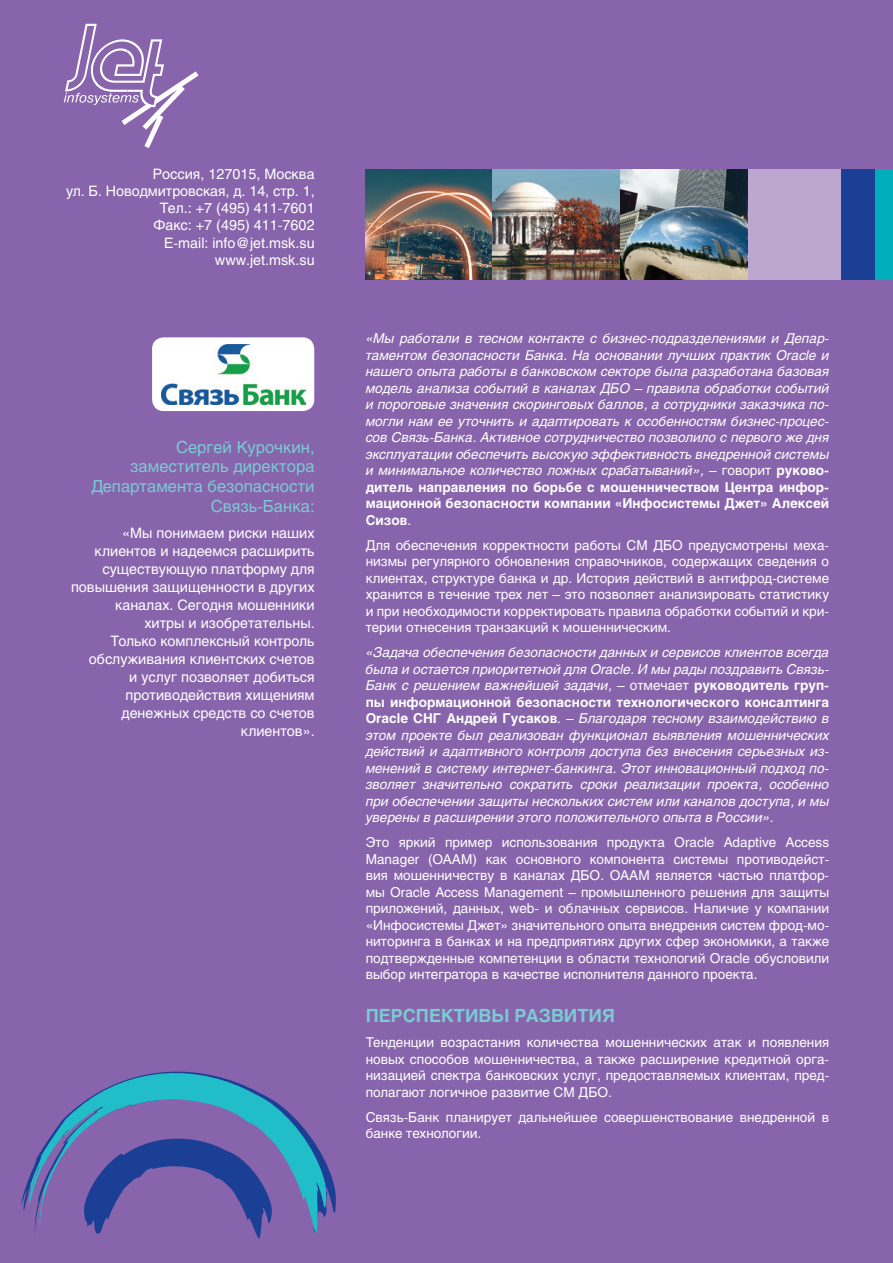
<style>
.page{position:relative;width:893px;height:1263px;background:#8764ab}
.page>*{position:absolute;margin:0;border:0;box-sizing:border-box;transform-origin:0 0}
.t1{font:700 18px "Helios";color:#7acbd2}
.t2{font:16.5px/19.8px "Helios";color:#7acbd2;text-align:right}
.t3{font:14.25px/18px "Helios";color:#fff;text-align:right}
.t4{font:italic 13.5px/16.5px "Helios";color:#fff;text-align:justify}
.t5{font:13.5px/16.5px "Helios";color:#fff;text-align:justify}
.s1{font-style:normal}
.s2{font-weight:700;font-style:normal}
</style>
<div class="page">
<img style="left:366px;top:169px;width:380px;height:111px">
<div style="left:746px;top:169px;width:147px;height:111px;background:#bda7d0"></div>
<div style="left:842px;top:169px;width:51px;height:111px;background:#1b3f94"></div>
<div style="left:876px;top:169px;width:17px;height:111px;background:#00adbb"></div>
<svg style="left:64px;top:24px;width:135px;height:124px"></svg>
<svg style="left:21px;top:1168px;width:315px;height:45px"></svg>
<svg style="left:27px;top:1071px;width:301px;height:168px"></svg>
<div style="left:152px;top:337px;width:162px;height:74px;background:#fff;border-radius:12px"></div>
<img style="left:161px;top:345px;width:144px;height:60px">
<p class="t3" style="left:66px;top:165px;width:250px;line-height:17.1px">Россия, 127015, Москва<br>ул. Б. Новодмитровская, д. 14, стр. 1,<br>Тел.: +7 (495) 411-7601<br>Факс: +7 (495) 411-7602<br>E-mail: info@jet.msk.su www.jet.msk.su</p>
<p class="t2" style="left:91px;top:436px;width:225px">Сергей Курочкин, заместитель директора<br>Департамента безопасности<br>Связь-Банка:</p>
<p class="t3" style="left:71px;top:524px;width:245px">«Мы понимаем риски наших клиентов и надеемся расширить существующую платформу для повышения защищенности в других каналах. Сегодня мошенники<br>хитры и изобретательны.<br>Только комплексный контроль обслуживания клиентских счетов<br>и услуг позволяет добиться противодействия хищениям денежных средств со счетов клиентов».</p>
<p class="t4" style="left:366px;top:330px;width:465px">«Мы работали в тесном контакте с бизнес-подразделениями и Депар&shy;таментом безопасности Банка. На основании лучших практик Oracle и нашего опыта работы в банковском секторе была разработана базовая модель анализа событий в каналах ДБО – правила обработки событий и пороговые значения скоринговых баллов, а сотрудники заказчика по&shy;могли нам ее уточнить и адаптировать к особенностям бизнес-процес&shy;сов Связь-Банка. Активное сотрудничество позволило с первого же дня эксплуатации обеспечить высокую эффективность внедренной системы и минимальное количество ложных срабатываний», <span class="s1">– говорит</span> <span class="s2">руково&shy;дитель направления по борьбе с мошенничеством Центра инфор&shy;мационной безопасности компании «Инфосистемы Джет» Алексей Сизов</span><span class="s1">.</span></p>
<p class="t5" style="left:366px;top:536px;width:465px">Для обеспечения корректности работы СМ ДБО предусмотрены меха&shy;низмы регулярного обновления справочников, содержащих сведения о клиентах, структуре банка и др. История действий в антифрод-системе хранится в течение трех лет – это позволяет анализировать статистику и при необходимости корректировать правила обработки событий и кри&shy;терии отнесения транзакций к мошенническим.</p>
<p class="t4" style="left:366px;top:644px;width:465px">«Задача обеспечения безопасности данных и сервисов клиентов всегда была и остается приоритетной для Oracle. И мы рады поздравить Связь-Банк с решением важнейшей задачи, <span class="s1">– отмечает</span> <span class="s2">руководитель груп&shy;пы информационной безопасности технологического консалтинга Oracle СНГ Андрей Гусаков</span><span class="s1">. –</span> Благодаря тесному взаимодействию в этом проекте был реализован функционал выявления мошеннических действий и адаптивного контроля доступа без внесения серьезных из&shy;менений в систему интернет-банкинга. Этот инновационный подход по&shy;зволяет значительно сократить сроки реализации проекта, особенно при обеспечении защиты нескольких систем или каналов доступа, и мы уверены в расширении этого положительного опыта в России».</p>
<p class="t5" style="left:366px;top:833px;width:465px">Это яркий пример использования продукта Oracle Adaptive Access Manager (OAAM) как основного компонента системы противодейст&shy;вия мошенничеству в каналах ДБО. OAAM является частью платфор&shy;мы Oracle Access Management – промышленного решения для защиты приложений, данных, web- и облачных сервисов. Наличие у компании «Инфосистемы Джет» значительного опыта внедрения систем фрод-мо&shy;ниторинга в банках и на предприятиях других сфер экономики, а также подтвержденные компетенции в области технологий Oracle обусловили выбор интегратора в качестве исполнителя данного проекта.</p>
<h1 class="t1" style="left:366px;top:1005px;width:251px">ПЕРСПЕКТИВЫ РАЗВИТИЯ</h1>
<p class="t5" style="left:366px;top:1033px;width:465px">Тенденции возрастания количества мошеннических атак и появления новых способов мошенничества, а также расширение кредитной орга&shy;низацией спектра банковских услуг, предоставляемых клиентам, пред&shy;полагают логичное развитие СМ ДБО.</p>
<p class="t5" style="left:366px;top:1108px;width:465px">Связь-Банк планирует дальнейшее совершенствование внедренной в банке технологии.</p>
</div>
